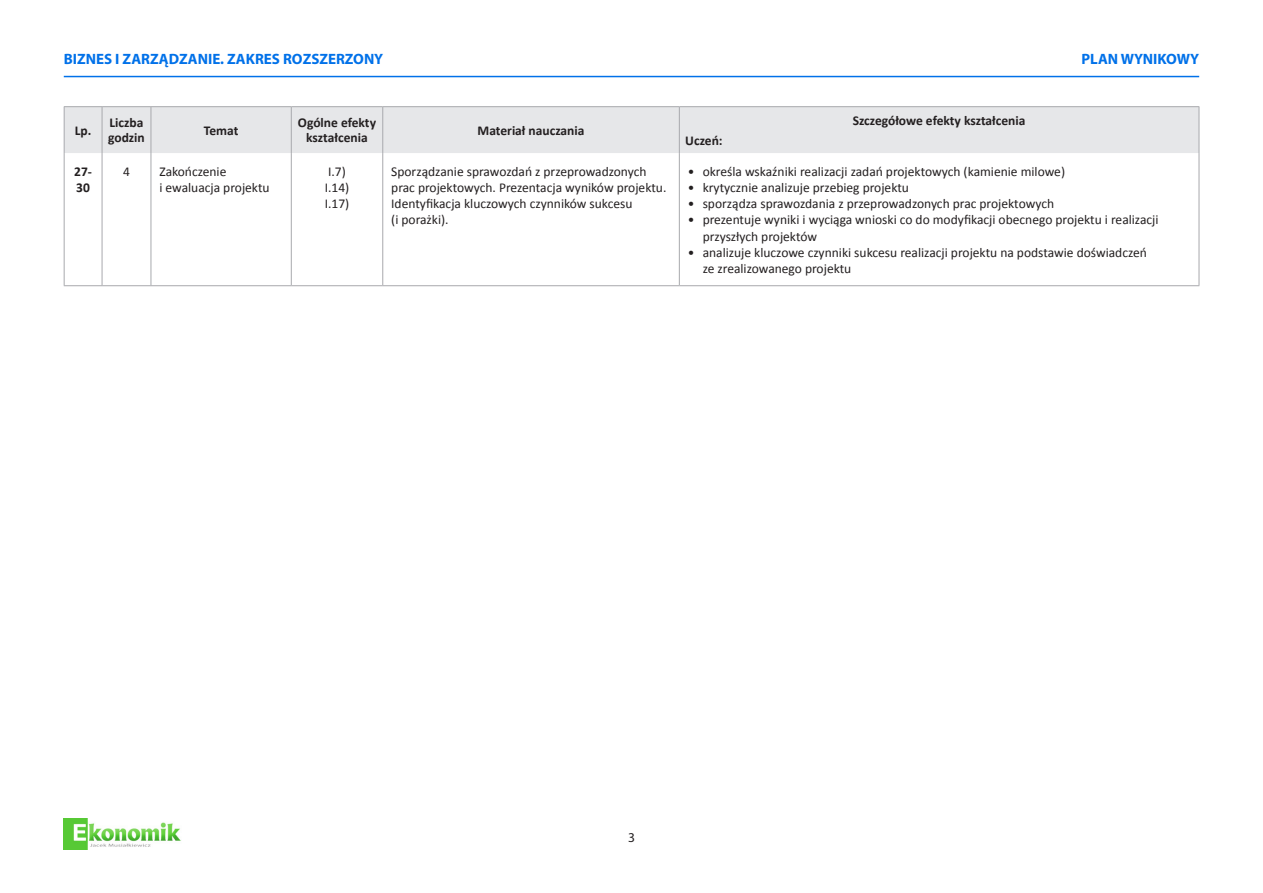
<style>
.page{position:relative;width:1263px;height:893px;background:#fff}
.page>*{position:absolute;margin:0;border:0;box-sizing:border-box;transform-origin:0 0}
.t1{font:700 15px "Myriad Pro";color:#0171e9}
.t2{font:13.5px/16.2px "Calibri";color:#231f20}
.t3{font:700 13.5px/15px "Calibri";color:#231f20}
.t4{font:13.5px "Myriad Pro";color:#231f20}
</style>
<div class="page">
<img style="left:64px;top:818px;width:117px;height:31px">
<hr style="left:64px;top:76px;width:1135px;height:1px;background:#0171e9">
<div style="left:65px;top:107px;width:1133px;height:46px;background:#e6e7e9"></div>
<hr style="left:102px;top:107px;width:1px;height:46px;background:#a8a9ad">
<hr style="left:151px;top:107px;width:1px;height:46px;background:#a8a9ad">
<hr style="left:291px;top:107px;width:1px;height:46px;background:#a8a9ad">
<hr style="left:382px;top:107px;width:1px;height:46px;background:#a8a9ad">
<hr style="left:679px;top:107px;width:1px;height:46px;background:#a8a9ad">
<hr style="left:102px;top:153px;width:1px;height:132px;background:#a8a9ad">
<hr style="left:151px;top:153px;width:1px;height:132px;background:#a8a9ad">
<hr style="left:291px;top:153px;width:1px;height:132px;background:#a8a9ad">
<hr style="left:382px;top:153px;width:1px;height:132px;background:#a8a9ad">
<hr style="left:679px;top:153px;width:1px;height:132px;background:#a8a9ad">
<hr style="left:64px;top:153px;width:1px;height:132px;background:#a8a9ad">
<hr style="left:64px;top:106px;width:38px;height:1px;background:#a8a9ad">
<hr style="left:64px;top:107px;width:1px;height:46px;background:#a8a9ad">
<hr style="left:102px;top:106px;width:49px;height:1px;background:#a8a9ad">
<hr style="left:151px;top:106px;width:140px;height:1px;background:#a8a9ad">
<hr style="left:291px;top:106px;width:92px;height:1px;background:#a8a9ad">
<hr style="left:383px;top:106px;width:296px;height:1px;background:#a8a9ad">
<hr style="left:679px;top:106px;width:520px;height:1px;background:#a8a9ad">
<hr style="left:1198px;top:107px;width:1px;height:46px;background:#a8a9ad">
<hr style="left:1198px;top:153px;width:1px;height:132px;background:#a8a9ad">
<hr style="left:64px;top:285px;width:38px;height:1px;background:#a8a9ad">
<hr style="left:102px;top:285px;width:49px;height:1px;background:#a8a9ad">
<hr style="left:151px;top:285px;width:140px;height:1px;background:#a8a9ad">
<hr style="left:291px;top:285px;width:92px;height:1px;background:#a8a9ad">
<hr style="left:383px;top:285px;width:296px;height:1px;background:#a8a9ad">
<hr style="left:679px;top:285px;width:520px;height:1px;background:#a8a9ad">
<p class="t1" style="left:64px;top:49px;width:321px">BIZNES I ZARZĄDZANIE. ZAKRES ROZSZERZONY</p>
<p class="t1" style="left:1081px;top:49px;width:119px">PLAN WYNIKOWY</p>
<p class="t3" style="left:75px;top:123px;width:18px">Lp.</p>
<p class="t3" style="left:108px;top:115px;width:38px">Liczba godzin</p>
<p class="t3" style="left:204px;top:123px;width:36px">Temat</p>
<p class="t3" style="left:298px;top:115px;width:80px;text-align:center">Ogólne efekty kształcenia</p>
<p class="t3" style="left:478px;top:123px;width:108px">Materiał nauczania</p>
<p class="t3" style="left:685px;top:133px;width:39px">Uczeń:</p>
<p class="t3" style="left:853px;top:113px;width:174px">Szczegółowe efekty kształcenia</p>
<p class="t3" style="left:74px;top:163px;width:19px;line-height:16.2px">27-<br>30</p>
<p class="t2" style="left:123px;top:163px;width:8px">4</p>
<p class="t2" style="left:159px;top:163px;width:112px">Zakończenie<br>i ewaluacja projektu</p>
<p class="t2" style="left:325px;top:163px;width:26px">I.7)<br>I.14)<br>I.17)</p>
<p class="t2" style="left:391px;top:163px;width:277px">Sporządzanie sprawozdań z przeprowadzonych prac projektowych. Prezentacja wyników projektu.<br>Identyfikacja kluczowych czynników sukcesu<br>(i porażki).</p>
<p class="t2" style="left:688px;top:163px;width:379px">• określa wskaźniki realizacji zadań projektowych (kamienie milowe)</p>
<p class="t2" style="left:688px;top:179px;width:223px">• krytycznie analizuje przebieg projektu</p>
<p class="t2" style="left:688px;top:196px;width:368px">• sporządza sprawozdania z przeprowadzonych prac projektowych</p>
<p class="t2" style="left:703px;top:212px;width:457px;text-indent:-15px">• prezentuje wyniki i wyciąga wnioski co do modyfikacji obecnego projektu i realizacji przyszłych projektów</p>
<p class="t2" style="left:703px;top:244px;width:446px;text-indent:-15px">• analizuje kluczowe czynniki sukcesu realizacji projektu na podstawie doświadczeń ze zrealizowanego projektu</p>
<p class="t4" style="left:628px;top:829px;width:8px">3</p>
</div>
